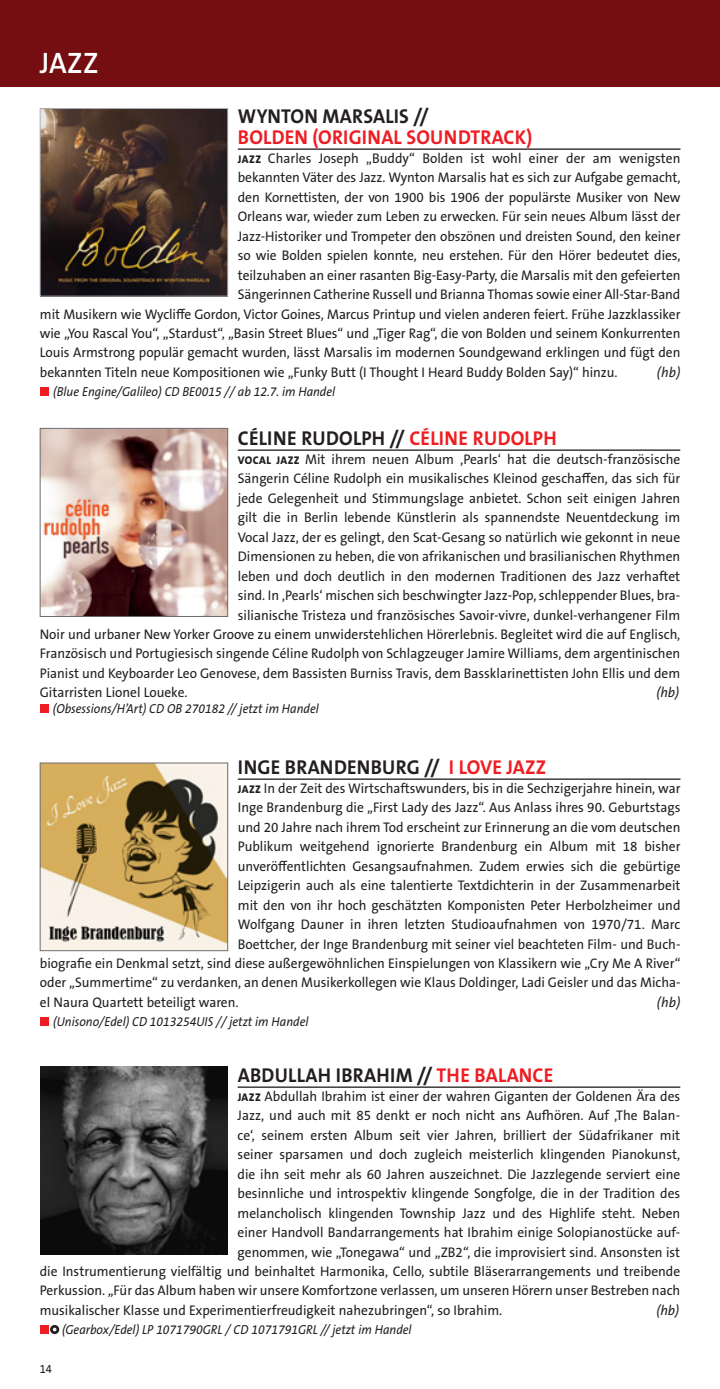
<style>
.page{position:relative;width:720px;height:1389px;background:#fff}
.page>*{position:absolute;margin:0;border:0;box-sizing:border-box;transform-origin:0 0}
.t1{font:600 29.75px "The Sans B Plus W6";color:#fff;scale:.96 1}
.t2{font:700 20.12px "The Sans B Plus W7";letter-spacing:.01em;color:#231f20;scale:.96 1}
.t3{font:700 20.12px "The Sans B Plus W7";letter-spacing:.01em;color:#ee1d23;scale:.96 1}
.t4{font:14px "The Sans B Plus W5 Plain";color:#231f20;scale:.96 1}
.t5{font:italic 14px "The Sans B Plus W5 Plain";letter-spacing:.01em;color:#231f20;scale:.96 1}
.t6{font:italic 13.12px "The Sans B Plus W5 Plain";color:#231f20;scale:.92 1}
.s1{font-family:"The Sans B Plus W8";font-weight:800;font-size:11.2px}
.s2{color:#ee1d23}
</style>
<div class="page">
<div style="left:0;top:0;width:719px;height:87px;background:#750e10"></div>
<hr style="left:238px;top:778px;width:442px;height:2px;background:#231f20">
<div style="left:40px;top:1017px;width:9px;height:9px;background:#ee1d23"></div>
<img style="left:42px;top:765px;width:184px;height:184px">
<div style="left:40px;top:763px;width:188px;height:188px;border:1px solid #6c6d70"></div>
<hr style="left:238px;top:449px;width:442px;height:2px;background:#231f20">
<div style="left:40px;top:704px;width:9px;height:9px;background:#ee1d23"></div>
<img style="left:42px;top:430px;width:184px;height:185px">
<div style="left:40px;top:428px;width:188px;height:189px;border:1px solid #6c6d70"></div>
<hr style="left:238px;top:148px;width:442px;height:2px;background:#231f20">
<div style="left:40px;top:387px;width:9px;height:9px;background:#ee1d23"></div>
<img style="left:42px;top:110px;width:184px;height:184px">
<div style="left:40px;top:108px;width:188px;height:188px;border:1px solid #acadb1"></div>
<hr style="left:237px;top:1086px;width:443px;height:2px;background:#231f20">
<div style="left:40px;top:1325px;width:9px;height:9px;background:#ee1d23"></div>
<svg style="left:50px;top:1325px;width:9px;height:9px"></svg>
<img style="left:40px;top:1066px;width:187px;height:188px">
<h1 class="t1" style="left:40px;top:44px;width:62px">JAZZ</h1>
<h2 class="t2" style="left:238px;top:103px;width:200px">WYNTON MARSALIS //</h2>
<h2 class="t3" style="left:238px;top:124px;width:308px">BOLDEN (ORIGINAL SOUNDTRACK)</h2>
<p class="t4" style="left:238px;top:149px;width:462px"><span class="s1">JAZZ</span> Charles Joseph „Buddy“ Bolden ist wohl einer der am wenigsten</p>
<p class="t4" style="left:238px;top:169px;width:462px">bekannten Väter des Jazz. Wynton Marsalis hat es sich zur Aufgabe gemacht,</p>
<p class="t4" style="left:238px;top:188px;width:462px">den Kornettisten, der von 1900 bis 1906 der populärste Musiker von New</p>
<p class="t4" style="left:238px;top:208px;width:462px">Orleans war, wieder zum Leben zu erwecken. Für sein neues Album lässt der</p>
<p class="t4" style="left:238px;top:227px;width:462px">Jazz-Historiker und Trompeter den obszönen und dreisten Sound, den keiner</p>
<p class="t4" style="left:238px;top:246px;width:462px">so wie Bolden spielen konnte, neu erstehen. Für den Hörer bedeutet dies,</p>
<p class="t4" style="left:238px;top:266px;width:462px">teilzuhaben an einer rasanten Big-Easy-Party, die Marsalis mit den gefeierten</p>
<p class="t4" style="left:238px;top:285px;width:462px">Sängerinnen Catherine Russell und Brianna Thomas sowie einer All-Star-Band</p>
<p class="t4" style="left:40px;top:305px;width:668px">mit Musikern wie Wycliffe Gordon, Victor Goines, Marcus Printup und vielen anderen feiert. Frühe Jazzklassiker</p>
<p class="t4" style="left:40px;top:324px;width:668px">wie „You Rascal You“, „Stardust“, „Basin Street Blues“ und „Tiger Rag“, die von Bolden und seinem Konkurrenten</p>
<p class="t4" style="left:40px;top:344px;width:668px">Louis Armstrong populär gemacht wurden, lässt Marsalis im modernen Soundgewand erklingen und fügt den</p>
<p class="t4" style="left:40px;top:363px;width:603px">bekannten Titeln neue Kompositionen wie „Funky Butt (I Thought I Heard Buddy Bolden Say)“ hinzu.</p>
<p class="t5" style="left:656px;top:364px;width:26px">(hb)</p>
<p class="t6" style="left:53px;top:384px;width:308px">(Blue Engine/Galileo) CD BE0015 // ab 12.7. im Handel</p>
<h2 class="t2" style="left:238px;top:425px;width:333px">CÉLINE RUDOLPH // <span class="s2">CÉLINE RUDOLPH</span></h2>
<p class="t4" style="left:238px;top:450px;width:462px"><span class="s1">VOCAL JAZZ</span> Mit ihrem neuen Album ‚Pearls‘ hat die deutsch-französische</p>
<p class="t4" style="left:238px;top:470px;width:462px">Sängerin Céline Rudolph ein musikalisches Kleinod geschaffen, das sich für</p>
<p class="t4" style="left:238px;top:489px;width:462px">jede Gelegenheit und Stimmungslage anbietet. Schon seit einigen Jahren</p>
<p class="t4" style="left:238px;top:509px;width:462px">gilt die in Berlin lebende Künstlerin als spannendste Neuentdeckung im</p>
<p class="t4" style="left:238px;top:528px;width:462px">Vocal Jazz, der es gelingt, den Scat-Gesang so natürlich wie gekonnt in neue</p>
<p class="t4" style="left:238px;top:547px;width:462px">Dimensionen zu heben, die von afrikanischen und brasilianischen Rhythmen</p>
<p class="t4" style="left:238px;top:567px;width:462px">leben und doch deutlich in den modernen Traditionen des Jazz verhaftet</p>
<p class="t4" style="left:238px;top:586px;width:462px">sind. In ‚Pearls‘ mischen sich beschwingter Jazz-Pop, schleppender Blues, bra-</p>
<p class="t4" style="left:238px;top:606px;width:462px">silianische Tristeza und französisches Savoir-vivre, dunkel-verhangener Film</p>
<p class="t4" style="left:40px;top:625px;width:668px">Noir und urbaner New Yorker Groove zu einem unwiderstehlichen Hörerlebnis. Begleitet wird die auf Englisch,</p>
<p class="t4" style="left:40px;top:645px;width:668px">Französisch und Portugiesisch singende Céline Rudolph von Schlagzeuger Jamire Williams, dem argentinischen</p>
<p class="t4" style="left:40px;top:664px;width:668px">Pianist und Keyboarder Leo Genovese, dem Bassisten Burniss Travis, dem Bassklarinettisten John Ellis und dem</p>
<p class="t4" style="left:40px;top:684px;width:155px">Gitarristen Lionel Loueke.</p>
<p class="t5" style="left:656px;top:684px;width:25px">(hb)</p>
<p class="t6" style="left:53px;top:701px;width:290px">(Obsessions/H’Art) CD OB 270182 // jetzt im Handel</p>
<h2 class="t2" style="left:238px;top:754px;width:322px">INGE BRANDENBURG // <span class="s2">I LOVE JAZZ</span></h2>
<p class="t4" style="left:238px;top:779px;width:462px"><span class="s1">JAZZ</span> In der Zeit des Wirtschaftswunders, bis in die Sechzigerjahre hinein, war</p>
<p class="t4" style="left:238px;top:799px;width:462px">Inge Brandenburg die „First Lady des Jazz“. Aus Anlass ihres 90. Geburtstags</p>
<p class="t4" style="left:238px;top:818px;width:462px">und 20 Jahre nach ihrem Tod erscheint zur Erinnerung an die vom deutschen</p>
<p class="t4" style="left:238px;top:838px;width:462px">Publikum weitgehend ignorierte Brandenburg ein Album mit 18 bisher</p>
<p class="t4" style="left:238px;top:857px;width:462px">unveröffentlichten Gesangsaufnahmen. Zudem erwies sich die gebürtige</p>
<p class="t4" style="left:238px;top:876px;width:462px">Leipzigerin auch als eine talentierte Textdichterin in der Zusammenarbeit</p>
<p class="t4" style="left:238px;top:896px;width:462px">mit den von ihr hoch geschätzten Komponisten Peter Herbolzheimer und</p>
<p class="t4" style="left:238px;top:915px;width:462px">Wolfgang Dauner in ihren letzten Studioaufnahmen von 1970/71. Marc</p>
<p class="t4" style="left:238px;top:935px;width:462px">Boettcher, der Inge Brandenburg mit seiner viel beachteten Film- und Buch-</p>
<p class="t4" style="left:40px;top:954px;width:668px">biografie ein Denkmal setzt, sind diese außergewöhnlichen Einspielungen von Klassikern wie „Cry Me A River“</p>
<p class="t4" style="left:40px;top:974px;width:668px">oder „Summertime“ zu verdanken, an denen Musikerkollegen wie Klaus Doldinger, Ladi Geisler und das Micha-</p>
<p class="t4" style="left:40px;top:993px;width:208px">el Naura Quartett beteiligt waren.</p>
<p class="t5" style="left:656px;top:994px;width:26px">(hb)</p>
<p class="t6" style="left:53px;top:1014px;width:279px">(Unisono/Edel) CD 1013254UIS // jetzt im Handel</p>
<h2 class="t2" style="left:238px;top:1062px;width:330px">ABDULLAH IBRAHIM // <span class="s2">THE BALANCE</span></h2>
<p class="t4" style="left:237px;top:1087px;width:462px"><span class="s1">JAZZ</span> Abdullah Ibrahim ist einer der wahren Giganten der Goldenen Ära des</p>
<p class="t4" style="left:237px;top:1107px;width:462px">Jazz, und auch mit 85 denkt er noch nicht ans Aufhören. Auf ‚The Balan-</p>
<p class="t4" style="left:237px;top:1126px;width:462px">ce‘, seinem ersten Album seit vier Jahren, brilliert der Südafrikaner mit</p>
<p class="t4" style="left:237px;top:1146px;width:462px">seiner sparsamen und doch zugleich meisterlich klingenden Pianokunst,</p>
<p class="t4" style="left:237px;top:1165px;width:462px">die ihn seit mehr als 60 Jahren auszeichnet. Die Jazzlegende serviert eine</p>
<p class="t4" style="left:237px;top:1184px;width:462px">besinnliche und introspektiv klingende Songfolge, die in der Tradition des</p>
<p class="t4" style="left:237px;top:1204px;width:462px">melancholisch klingenden Township Jazz und des Highlife steht. Neben</p>
<p class="t4" style="left:237px;top:1223px;width:462px">einer Handvoll Bandarrangements hat Ibrahim einige Solopianostücke auf-</p>
<p class="t4" style="left:237px;top:1243px;width:462px">genommen, wie „Tonegawa“ und „ZB2“, die improvisiert sind. Ansonsten ist</p>
<p class="t4" style="left:40px;top:1262px;width:668px">die Instrumentierung vielfältig und beinhaltet Harmonika, Cello, subtile Bläserarrangements und treibende</p>
<p class="t4" style="left:40px;top:1282px;width:668px">Perkussion. „Für das Album haben wir unsere Komfortzone verlassen, um unseren Hörern unser Bestreben nach</p>
<p class="t4" style="left:40px;top:1301px;width:483px">musikalischer Klasse und Experimentierfreudigkeit nahezubringen“, so Ibrahim.</p>
<p class="t5" style="left:656px;top:1302px;width:25px">(hb)</p>
<p class="t6" style="left:62px;top:1322px;width:381px">(Gearbox/Edel) LP 1071790GRL / CD 1071791GRL // jetzt im Handel</p>
</div>
